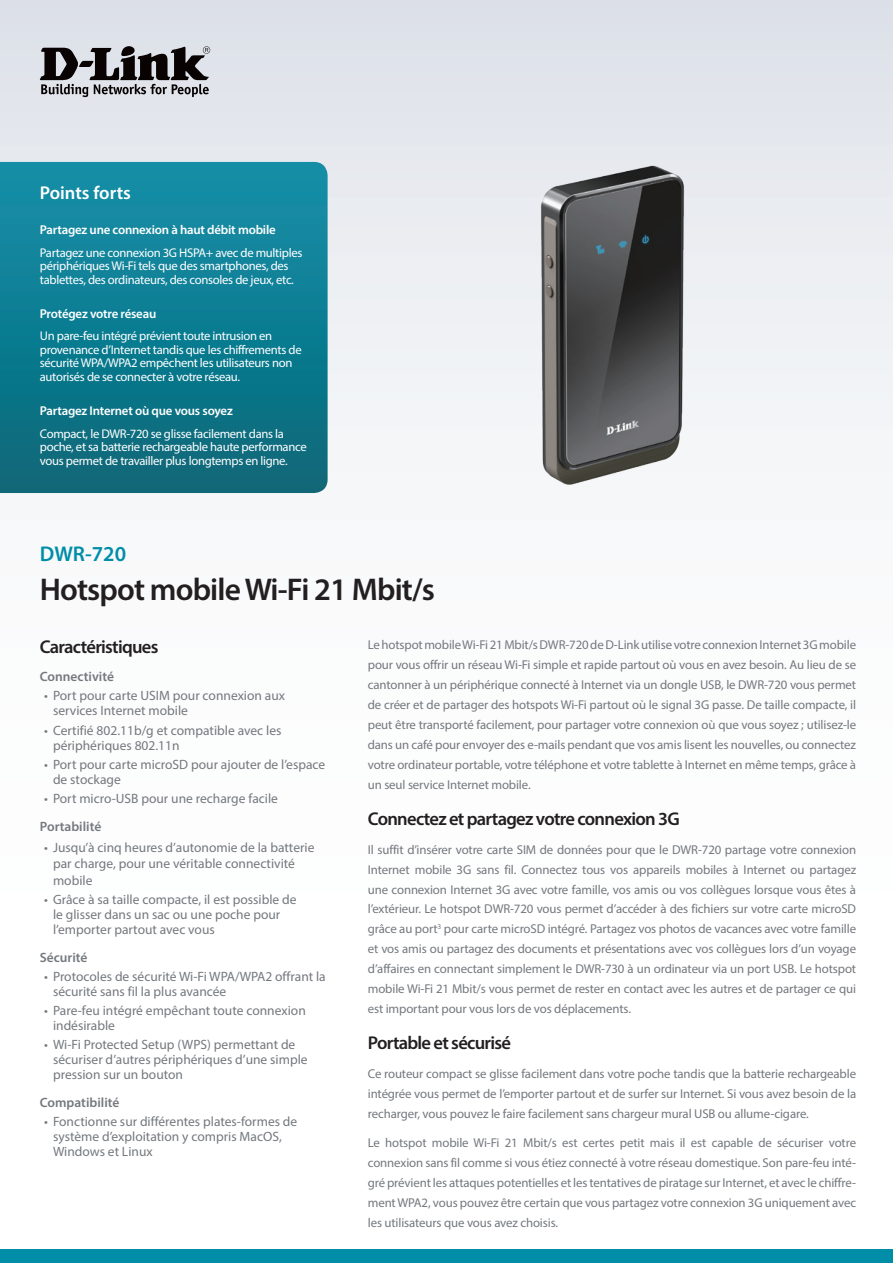
<style>
.page{position:relative;width:893px;height:1263px;background:#fff}
.page>*{position:absolute;margin:0;border:0;box-sizing:border-box;transform-origin:0 0}
.Product_Name__Cover{font:600 31.5px "Myriad Pro";letter-spacing:-.025em;color:#231f20}
.Model_Number__Cover{font:600 21.3px "Myriad Pro";color:#008da8}
.Description_Topic{font:600 18.6px "Myriad Pro";letter-spacing:-.04em;color:#231f20}
.Features_Title{font:600 18.6px "Myriad Pro";letter-spacing:-.04em;color:#231f20}
.Highlights_Title{font:600 18.6px "Myriad Pro";color:#fff}
.t1{font:13.5px/15px "Myriad Pro";color:#74787d}
.Features_Category{font:600 13.5px "Myriad Pro";color:#74787d}
.Description_Text{font:12.9px/20px "Myriad Pro";letter-spacing:-.01em;color:#74787d;text-align:justify}
.Highlights_Category{font:600 12.9px "Myriad Pro";letter-spacing:-.015em;color:#fff}
.Highlights_Text{font:12.6px/13.5px "Myriad Pro";letter-spacing:-.025em;color:#fff}
</style>
<div class="page">
<div style="left:0;top:0;width:893px;height:1084px;background:linear-gradient(to bottom,#e3e6ec,#fff)"></div>
<div style="left:0;top:1249px;width:893px;height:14px;background:#008da8"></div>
<svg style="left:0;top:162px;width:328px;height:331px;background:#0f7c90"></svg>
<svg style="left:40px;top:46px;width:170px;height:51px;background:#807f83"></svg>
<img style="left:492px;top:117px;width:242px;height:417px">
<p class="Highlights_Title" style="left:40px;top:181px;width:93px">Points forts</p>
<p class="Highlights_Category" style="left:40px;top:222px;width:237px">Partagez une connexion à haut débit mobile</p>
<p class="Highlights_Text" style="left:40px;top:245px;width:264px">Partagez une connexion 3G HSPA+ avec de multiples périphériques Wi-Fi tels que des smartphones, des tablettes, des ordinateurs, des consoles de jeux, etc.</p>
<p class="Highlights_Category" style="left:40px;top:305px;width:118px">Protégez votre réseau</p>
<p class="Highlights_Text" style="left:40px;top:329px;width:263px">Un pare-feu intégré prévient toute intrusion en provenance d’Internet tandis que les chiffrements de sécurité WPA/WPA2 empêchent les utilisateurs non autorisés de se connecter à votre réseau.</p>
<p class="Highlights_Category" style="left:40px;top:403px;width:194px">Partagez Internet où que vous soyez</p>
<p class="Highlights_Text" style="left:40px;top:427px;width:268px">Compact, le DWR-720 se glisse facilement dans la poche, et sa batterie rechargeable haute performance vous permet de travailler plus longtemps en ligne.</p>
<p class="Model_Number__Cover" style="left:40px;top:540px;width:88px">DWR-720</p>
<p class="Product_Name__Cover" style="left:40px;top:570px;width:397px">Hotspot mobile Wi-Fi 21 Mbit/s</p>
<p class="Features_Title" style="left:40px;top:635px;width:120px">Caractéristiques</p>
<p class="Features_Category" style="left:40px;top:668px;width:76px">Connectivité</p>
<p class="t1" style="left:53px;top:688px;width:234px;text-indent:-9px">• Port pour carte USIM pour connexion aux services Internet mobile</p>
<p class="t1" style="left:53px;top:722px;width:230px;text-indent:-9px">• Certifié 802.11b/g et compatible avec les périphériques 802.11n</p>
<p class="t1" style="left:53px;top:757px;width:274px;text-indent:-9px">• Port pour carte microSD pour ajouter de l’espace de stockage</p>
<p class="t1" style="left:44px;top:791px;width:235px">• Port micro-USB pour une recharge facile</p>
<p class="Features_Category" style="left:40px;top:818px;width:63px">Portabilité</p>
<p class="t1" style="left:53px;top:839px;width:263px;line-height:16.5px;text-indent:-9px">• Jusqu’à cinq heures d’autonomie de la batterie par charge, pour une véritable connectivité mobile</p>
<p class="t1" style="left:53px;top:892px;width:245px;text-indent:-9px">• Grâce à sa taille compacte, il est possible de le glisser dans un sac ou une poche pour l’emporter partout avec vous</p>
<p class="Features_Category" style="left:40px;top:948px;width:49px">Sécurité</p>
<p class="t1" style="left:53px;top:969px;width:274px;text-indent:-9px">• Protocoles de sécurité Wi-Fi WPA/WPA2 offrant la sécurité sans fil la plus avancée</p>
<p class="t1" style="left:53px;top:1003px;width:254px;text-indent:-9px">• Pare-feu intégré empêchant toute connexion indésirable</p>
<p class="t1" style="left:53px;top:1037px;width:256px;text-indent:-9px">• Wi-Fi Protected Setup (WPS) permettant de sécuriser d’autres périphériques d’une simple pression sur un bouton</p>
<p class="Features_Category" style="left:40px;top:1094px;width:81px">Compatibilité</p>
<p class="t1" style="left:53px;top:1114px;width:246px;text-indent:-9px">• Fonctionne sur différentes plates-formes de système d’exploitation y compris MacOS,<br>Windows et Linux</p>
<p class="Description_Text" style="left:368px;top:634px;width:490px">Le hotspot mobile Wi-Fi 21 Mbit/s DWR-720 de D-Link utilise votre connexion Internet 3G mobile pour vous offrir un réseau Wi-Fi simple et rapide partout où vous en avez besoin. Au lieu de se cantonner à un périphérique connecté à Internet via un dongle USB, le DWR-720 vous permet de créer et de partager des hotspots Wi-Fi partout où le signal 3G passe. De taille compacte, il peut être transporté facilement, pour partager votre connexion où que vous soyez ; utilisez-le dans un café pour envoyer des e-mails pendant que vos amis lisent les nouvelles, ou connectez votre ordinateur portable, votre téléphone et votre tablette à Internet en même temps, grâce à un seul service Internet mobile.</p>
<p class="Description_Topic" style="left:368px;top:807px;width:313px">Connectez et partagez votre connexion 3G</p>
<p class="Description_Text" style="left:368px;top:839px;width:490px">Il suffit d’insérer votre carte SIM de données pour que le DWR-720 partage votre connexion Internet mobile 3G sans fil. Connectez tous vos appareils mobiles à Internet ou partagez une connexion Internet 3G avec votre famille, vos amis ou vos collègues lorsque vous êtes à l’extérieur. Le hotspot DWR-720 vous permet d’accéder à des fichiers sur votre carte microSD grâce au port<sup>3</sup> pour carte microSD intégré. Partagez vos photos de vacances avec votre famille et vos amis ou partagez des documents et présentations avec vos collègues lors d’un voyage d’affaires en connectant simplement le DWR-730 à un ordinateur via un port USB. Le hotspot mobile Wi-Fi 21 Mbit/s vous permet de rester en contact avec les autres et de partager ce qui est important pour vous lors de vos déplacements.</p>
<p class="Description_Topic" style="left:368px;top:1031px;width:145px">Portable et sécurisé</p>
<p class="Description_Text" style="left:368px;top:1063px;width:490px">Ce routeur compact se glisse facilement dans votre poche tandis que la batterie rechargeable intégrée vous permet de l’emporter partout et de surfer sur Internet. Si vous avez besoin de la recharger, vous pouvez le faire facilement sans chargeur mural USB ou allume-cigare.</p>
<p class="Description_Text" style="left:368px;top:1132px;width:490px">Le hotspot mobile Wi-Fi 21 Mbit/s est certes petit mais il est capable de sécuriser votre connexion sans fil comme si vous étiez connecté à votre réseau domestique. Son pare-feu inté&shy;gré prévient les attaques potentielles et les tentatives de piratage sur Internet, et avec le chiffre&shy;ment WPA2, vous pouvez être certain que vous partagez votre connexion 3G uniquement avec les utilisateurs que vous avez choisis.</p>
</div>
